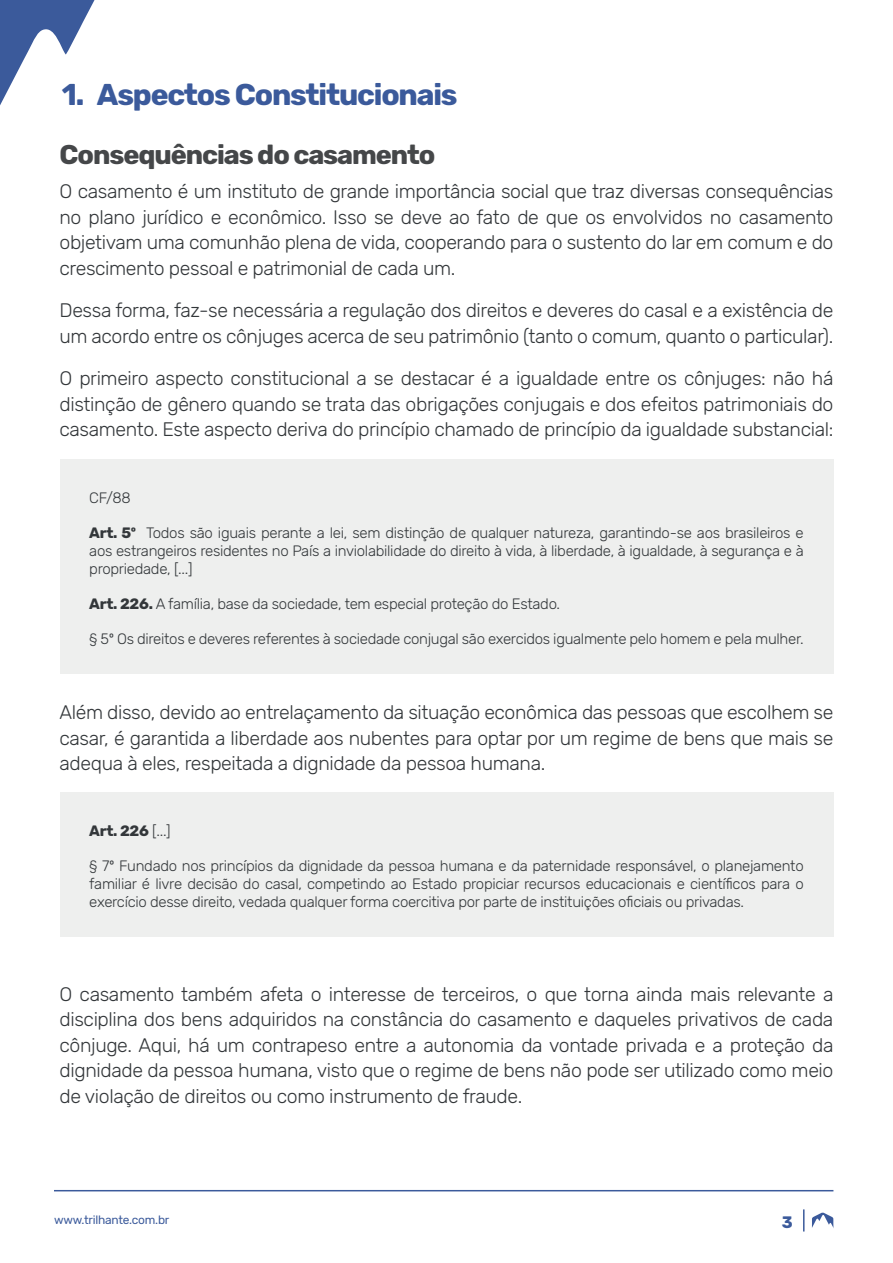
<style>
.page{position:relative;width:893px;height:1263px;background:#fff}
.page>*{position:absolute;margin:0;border:0;box-sizing:border-box;transform-origin:0 0}
.t1{font:700 30px "Rubik";letter-spacing:-.04em;color:#3b5a9b}
.Título_3{font:700 27px "Rubik";letter-spacing:-.04em;color:#454749}
.Parágrafo_Texto{font:300 19.5px/25.5px "Rubik";letter-spacing:-.02em;color:#33373a;text-align:justify}
.t2{font:700 16.5px "Rubik";color:#3b5a9b}
.Citação_de_Lei_Artig{font:300 15px/18px "Rubik";letter-spacing:-.02em;color:#33373a;text-align:justify}
.Citação_de_Lei_Artig-2{font:700 15px "Rubik";letter-spacing:-.02em;color:#33373a}
.t3{font:12px "Rubik";letter-spacing:-.02em;color:#3b5a9b}
.s1{font-weight:700}
.s2{font-weight:300}
</style>
<div class="page">
<svg style="left:0;top:0;width:95px;height:105px"></svg>
<svg style="left:803px;top:1209px;width:1px;height:22px"></svg>
<svg style="left:812px;top:1212px;width:22px;height:16px"></svg>
<hr style="left:54px;top:1190px;width:779px;height:1px;background:#3b5a9b">
<div style="left:60px;top:459px;width:773px;height:214px;background:#eeefee"></div>
<div style="left:60px;top:792px;width:773px;height:145px;background:#eeefee"></div>
<p class="t1" style="left:62px;top:77px;width:397px">1. Aspectos Constitucionais</p>
<p class="Título_3" style="left:60px;top:139px;width:377px">Consequências do casamento</p>
<p class="Parágrafo_Texto" style="left:60px;top:179px;width:775px">O casamento é um instituto de grande importância social que traz diversas consequências no plano jurídico e econômico. Isso se deve ao fato de que os envolvidos no casamento objetivam uma comunhão plena de vida, cooperando para o sustento do lar em comum e do crescimento pessoal e patrimonial de cada um.</p>
<p class="Parágrafo_Texto" style="left:60px;top:298px;width:775px">Dessa forma, faz-se necessária a regulação dos direitos e deveres do casal e a existência de um acordo entre os cônjuges acerca de seu patrimônio (tanto o comum, quanto o particular).</p>
<p class="Parágrafo_Texto" style="left:60px;top:366px;width:775px">O primeiro aspecto constitucional a se destacar é a igualdade entre os cônjuges: não há distinção de gênero quando se trata das obrigações conjugais e dos efeitos patrimoniais do casamento. Este aspecto deriva do princípio chamado de princípio da igualdade substancial:</p>
<p class="Citação_de_Lei_Artig" style="left:89px;top:489px;width:43px">CF/88</p>
<p class="Citação_de_Lei_Artig" style="left:89px;top:524px;width:716px"><span class="s1">Art. 5º</span> Todos são iguais perante a lei, sem distinção de qualquer natureza, garantindo-se aos brasileiros e aos estrangeiros residentes no País a inviolabilidade do direito à vida, à liberdade, à igualdade, à segurança e à propriedade, [...]</p>
<p class="Citação_de_Lei_Artig" style="left:89px;top:595px;width:472px"><span class="s1">Art. 226.</span> A família, base da sociedade, tem especial proteção do Estado.</p>
<p class="Citação_de_Lei_Artig" style="left:89px;top:630px;width:716px">§ 5º Os direitos e deveres referentes à sociedade conjugal são exercidos igualmente pelo homem e pela mulher.</p>
<p class="Parágrafo_Texto" style="left:60px;top:700px;width:775px">Além disso, devido ao entrelaçamento da situação econômica das pessoas que escolhem se casar, é garantida a liberdade aos nubentes para optar por um regime de bens que mais se adequa à eles, respeitada a dignidade da pessoa humana.</p>
<p class="Citação_de_Lei_Artig-2" style="left:89px;top:822px;width:83px">Art. 226 <span class="s2">[...]</span></p>
<p class="Citação_de_Lei_Artig" style="left:89px;top:857px;width:716px">§ 7º Fundado nos princípios da dignidade da pessoa humana e da paternidade responsável, o planejamento familiar é livre decisão do casal, competindo ao Estado propiciar recursos educacionais e científicos para o exercício desse direito, vedada qualquer forma coercitiva por parte de instituições oficiais ou privadas.</p>
<p class="Parágrafo_Texto" style="left:60px;top:982px;width:775px">O casamento também afeta o interesse de terceiros, o que torna ainda mais relevante a disciplina dos bens adquiridos na constância do casamento e daqueles privativos de cada cônjuge. Aqui, há um contrapeso entre a autonomia da vontade privada e a proteção da dignidade da pessoa humana, visto que o regime de bens não pode ser utilizado como meio de violação de direitos ou como instrumento de fraude.</p>
<p class="t3" style="left:54px;top:1213px;width:117px">www.trilhante.com.br</p>
<p class="t2" style="left:782px;top:1212px;width:12px">3</p>
</div>
